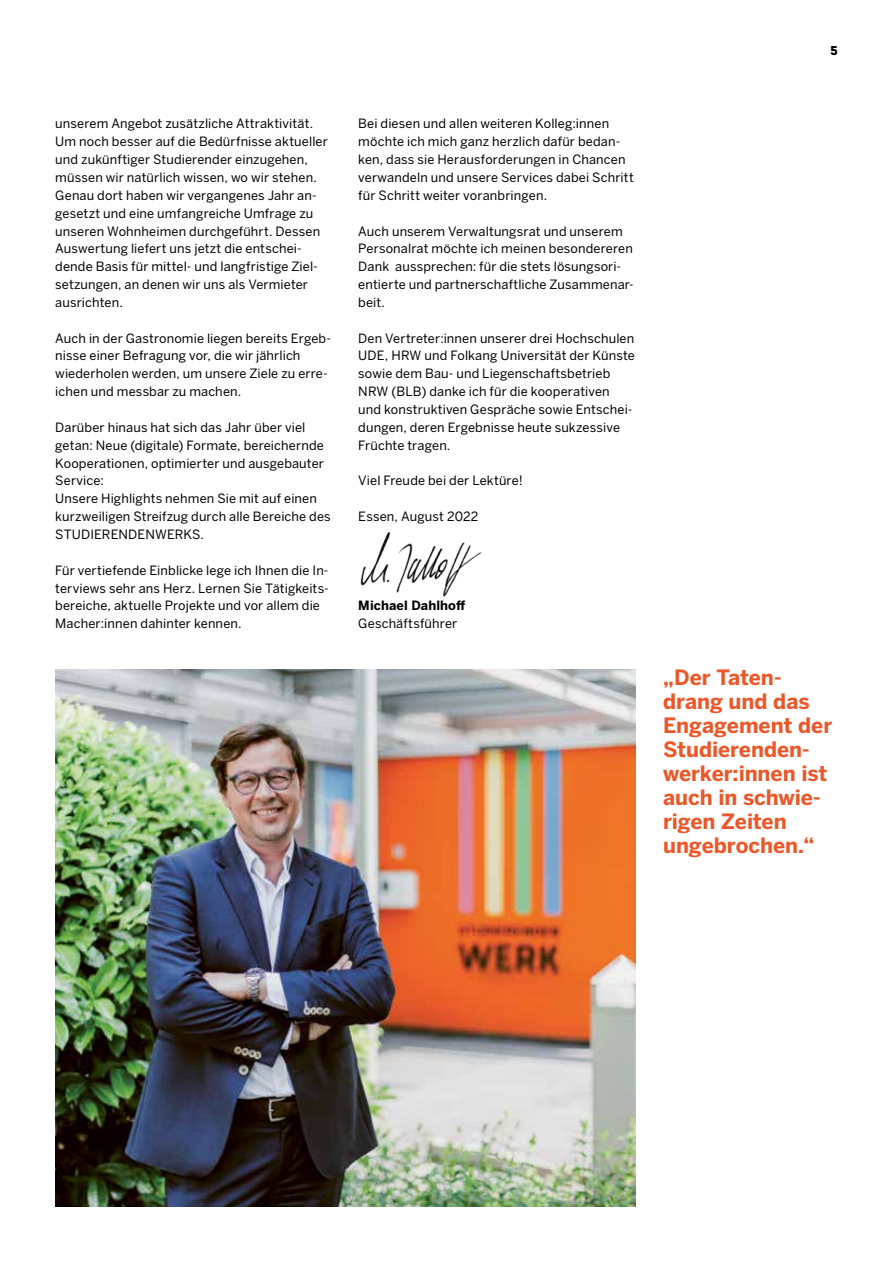
<style>
.page{position:relative;width:893px;height:1263px;background:#fff}
.page>*{position:absolute;margin:0;border:0;box-sizing:border-box;transform-origin:0 0}
.t1{font:700 21px/24px "Benton Sans";letter-spacing:-.005em;color:#ea5829}
.t2{font:12.75px/17.9px "Benton Sans";letter-spacing:.01em;color:#000}
.t3{font:700 12.75px "Benton Sans";letter-spacing:.01em;color:#000}
.t4{font:800 12.75px "Boxed";color:#000}
</style>
<div class="page">
<img style="left:360px;top:532px;width:122px;height:65px">
<img style="left:56px;top:670px;width:579px;height:537px">
<p class="t2" style="left:55px;top:115px;width:274px">unserem Angebot zusätzliche Attraktivität.<br>Um noch besser auf die Bedürfnisse aktueller und zukünftiger Studierender einzugehen, müssen wir natürlich wissen, wo wir stehen.<br>Genau dort haben wir vergangenes Jahr an&shy;gesetzt und eine umfangreiche Umfrage zu unseren Wohnheimen durchgeführt. Dessen Auswertung liefert uns jetzt die entschei&shy;dende Basis für mittel- und langfristige Ziel&shy;setzungen, an denen wir uns als Vermieter ausrichten.</p>
<p class="t2" style="left:55px;top:329px;width:277px">Auch in der Gastronomie liegen bereits Ergeb&shy;nisse einer Befragung vor, die wir jährlich wiederholen werden, um unsere Ziele zu erre&shy;ichen und messbar zu machen.</p>
<p class="t2" style="left:55px;top:418px;width:277px">Darüber hinaus hat sich das Jahr über viel getan: Neue (digitale) Formate, bereichernde Kooperationen, optimierter und ausgebauter Service:<br>Unsere Highlights nehmen Sie mit auf einen kurzweiligen Streifzug durch alle Bereiche des STUDIERENDENWERKS.</p>
<p class="t2" style="left:55px;top:561px;width:275px">Für vertiefende Einblicke lege ich Ihnen die In&shy;terviews sehr ans Herz. Lernen Sie Tätigkeits&shy;bereiche, aktuelle Projekte und vor allem die Macher:innen dahinter kennen.</p>
<p class="t2" style="left:358px;top:115px;width:277px">Bei diesen und allen weiteren Kolleg:innen möchte ich mich ganz herzlich dafür bedan&shy;ken, dass sie Herausforderungen in Chancen verwandeln und unsere Services dabei Schritt für Schritt weiter voranbringen.</p>
<p class="t2" style="left:358px;top:222px;width:277px">Auch unserem Verwaltungsrat und unserem Personalrat möchte ich meinen besondereren Dank aussprechen: für die stets lösungsori&shy;entierte und partnerschaftliche Zusammenar&shy;beit.</p>
<p class="t2" style="left:358px;top:329px;width:278px">Den Vertreter:innen unserer drei Hochschulen UDE, HRW und Folkang Universität der Künste sowie dem Bau- und Liegenschaftsbetrieb NRW (BLB) danke ich für die kooperativen und konstruktiven Gespräche sowie Entschei&shy;dungen, deren Ergebnisse heute sukzessive Früchte tragen.</p>
<p class="t2" style="left:358px;top:472px;width:166px">Viel Freude bei der Lektüre!</p>
<p class="t2" style="left:358px;top:508px;width:122px">Essen, August 2022</p>
<p class="t3" style="left:358px;top:598px;width:109px">Michael Dahlhoff</p>
<p class="t2" style="left:358px;top:615px;width:101px">Geschäftsführer</p>
<p class="t4" style="left:830px;top:42px;width:9px">5</p>
<h1 class="t1" style="left:663px;top:666px;width:171px">„Der Taten&shy;drang und das<br>Engagement der<br>Studierenden&shy;werker:innen ist auch in schwie&shy;rigen Zeiten ungebrochen.“</h1>
</div>
